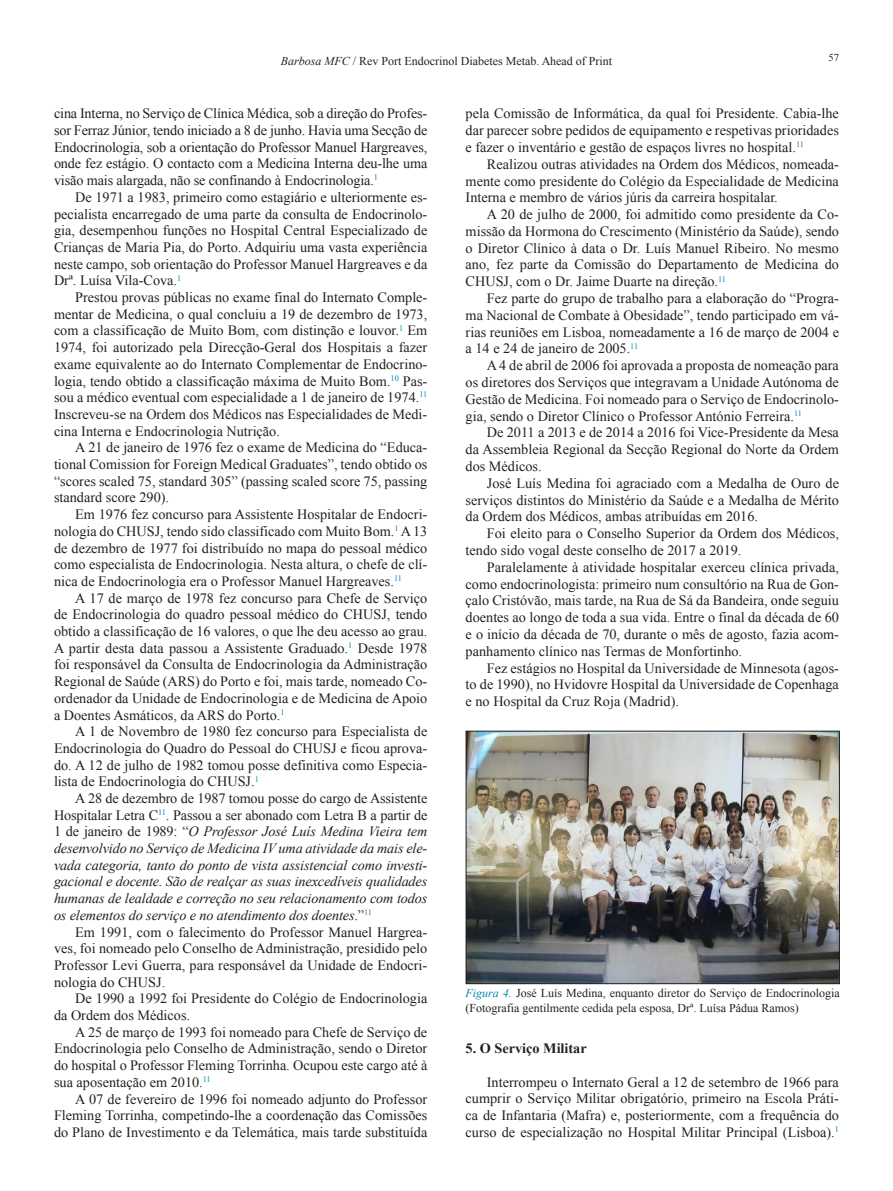
<style>
.page{position:relative;width:893px;height:1191px;background:#fff}
.page>*{position:absolute;margin:0;border:0;box-sizing:border-box;transform-origin:0 0}
.Artigo_-_texto_norma{font:14.25px/16.6px "Times New Roman";color:#231f20;text-align:justify}
.Artigo_-_texto_norma-2{font:italic 14.25px/16.6px "Times New Roman";letter-spacing:-.01em;color:#231f20;text-align:justify}
.Artigo_-_titulo_2{font:700 14.25px "Times New Roman";color:#231f20}
.t1{font:12px/15px "Times New Roman";color:#231f20}
.t2{font:10.5px "Times New Roman";color:#231f20}
.s1{font-style:italic}
.s2{font-style:normal}
.s3{font-style:italic;color:#0088b2}
</style>
<div class="page">
<img style="left:468px;top:732px;width:370px;height:250px">
<div style="left:466px;top:730px;width:374px;height:254px;border:1px solid #231f20"></div>
<p class="t1" style="left:281px;top:54px;width:333px"><span class="s1">Barbosa MFC</span> / Rev Port Endocrinol Diabetes Metab. Ahead of Print</p>
<p class="t2" style="left:828px;top:52px;width:12px">57</p>
<p class="Artigo_-_texto_norma" style="left:54px;top:105px;width:375px">cina Interna, no Serviço de Clínica Médica, sob a direção do Profes&shy;sor Ferraz Júnior, tendo iniciado a 8 de junho. Havia uma Secção de Endocrinologia, sob a orientação do Professor Manuel Hargreaves, onde fez estágio. O contacto com a Medicina Interna deu-lhe uma visão mais alargada, não se confinando à Endocrinologia.<sup>1</sup></p>
<p class="Artigo_-_texto_norma" style="left:54px;top:188px;width:375px;text-indent:21px">De 1971 a 1983, primeiro como estagiário e ulteriormente es&shy;pecialista encarregado de uma parte da consulta de Endocrinolo&shy;gia, desempenhou funções no Hospital Central Especializado de Crianças de Maria Pia, do Porto. Adquiriu uma vasta experiência neste campo, sob orientação do Professor Manuel Hargreaves e da Drª. Luísa Vila-Cova.<sup>1</sup></p>
<p class="Artigo_-_texto_norma" style="left:54px;top:289px;width:375px;text-indent:21px">Prestou provas públicas no exame final do Internato Comple&shy;mentar de Medicina, o qual concluiu a 19 de dezembro de 1973, com a classificação de Muito Bom, com distinção e louvor.<sup>1</sup> Em 1974, foi autorizado pela Direcção-Geral dos Hospitais a fazer exame equivalente ao do Internato Complementar de Endocrino&shy;logia, tendo obtido a classificação máxima de Muito Bom.<sup>10</sup> Pas&shy;sou a médico eventual com especialidade a 1 de janeiro de 1974.<sup>11<br></sup>Inscreveu-se na Ordem dos Médicos nas Especialidades de Medi&shy;cina Interna e Endocrinologia Nutrição.</p>
<p class="Artigo_-_texto_norma" style="left:54px;top:439px;width:375px;text-indent:21px">A 21 de janeiro de 1976 fez o exame de Medicina do “Educa&shy;tional Comission for Foreign Medical Graduates”, tendo obtido os “scores scaled 75, standard 305” (passing scaled score 75, passing standard score 290).</p>
<p class="Artigo_-_texto_norma" style="left:54px;top:506px;width:375px;text-indent:21px">Em 1976 fez concurso para Assistente Hospitalar de Endocri&shy;nologia do CHUSJ, tendo sido classificado com Muito Bom.<sup>1</sup> A 13 de dezembro de 1977 foi distribuído no mapa do pessoal médico como especialista de Endocrinologia. Nesta altura, o chefe de clí&shy;nica de Endocrinologia era o Professor Manuel Hargreaves.<sup>11</sup></p>
<p class="Artigo_-_texto_norma" style="left:54px;top:589px;width:375px;text-indent:21px">A 17 de março de 1978 fez concurso para Chefe de Serviço de Endocrinologia do quadro pessoal médico do CHUSJ, tendo obtido a classificação de 16 valores, o que lhe deu acesso ao grau.<br>A partir desta data passou a Assistente Graduado.<sup>1</sup> Desde 1978 foi responsável da Consulta de Endocrinologia da Administração Regional de Saúde (ARS) do Porto e foi, mais tarde, nomeado Co&shy;ordenador da Unidade de Endocrinologia e de Medicina de Apoio a Doentes Asmáticos, da ARS do Porto.<sup>1</sup></p>
<p class="Artigo_-_texto_norma" style="left:54px;top:723px;width:375px;text-indent:21px">A 1 de Novembro de 1980 fez concurso para Especialista de Endocrinologia do Quadro do Pessoal do CHUSJ e ficou aprova&shy;do. A 12 de julho de 1982 tomou posse definitiva como Especia&shy;lista de Endocrinologia do CHUSJ.<sup>1</sup></p>
<p class="Artigo_-_texto_norma-2" style="left:54px;top:790px;width:375px;text-indent:21px"><span class="s2">A 28 de dezembro de 1987 tomou posse do cargo de Assistente Hospitalar Letra C</span><sup>11</sup><span class="s2">. Passou a ser abonado com Letra B a partir de 1 de janeiro de 1989: “</span>O Professor José Luís Medina Vieira tem desenvolvido no Serviço de Medicina IV uma atividade da mais ele&shy;vada categoria, tanto do ponto de vista assistencial como investi&shy;gacional e docente. São de realçar as suas inexcedíveis qualidades humanas de lealdade e correção no seu relacionamento com todos os elementos do serviço e no atendimento dos doentes<span class="s2">.”</span><sup>11</sup></p>
<p class="Artigo_-_texto_norma" style="left:54px;top:923px;width:375px;text-indent:21px">Em 1991, com o falecimento do Professor Manuel Hargrea&shy;ves, foi nomeado pelo Conselho de Administração, presidido pelo Professor Levi Guerra, para responsável da Unidade de Endocri&shy;nologia do CHUSJ.</p>
<p class="Artigo_-_texto_norma" style="left:54px;top:990px;width:375px;text-indent:21px">De 1990 a 1992 foi Presidente do Colégio de Endocrinologia da Ordem dos Médicos.</p>
<p class="Artigo_-_texto_norma" style="left:54px;top:1023px;width:375px;text-indent:21px">A 25 de março de 1993 foi nomeado para Chefe de Serviço de Endocrinologia pelo Conselho de Administração, sendo o Diretor do hospital o Professor Fleming Torrinha. Ocupou este cargo até à sua aposentação em 2010.<sup>11</sup></p>
<p class="Artigo_-_texto_norma" style="left:54px;top:1090px;width:375px;text-indent:21px">A 07 de fevereiro de 1996 foi nomeado adjunto do Professor Fleming Torrinha, competindo-lhe a coordenação das Comissões do Plano de Investimento e da Telemática, mais tarde substituída</p>
<p class="Artigo_-_texto_norma" style="left:466px;top:105px;width:375px">pela Comissão de Informática, da qual foi Presidente. Cabia-lhe dar parecer sobre pedidos de equipamento e respetivas prioridades e fazer o inventário e gestão de espaços livres no hospital.<sup>11</sup></p>
<p class="Artigo_-_texto_norma" style="left:466px;top:155px;width:375px;text-indent:21px">Realizou outras atividades na Ordem dos Médicos, nomeada&shy;mente como presidente do Colégio da Especialidade de Medicina Interna e membro de vários júris da carreira hospitalar.</p>
<p class="Artigo_-_texto_norma" style="left:466px;top:206px;width:375px;text-indent:21px">A 20 de julho de 2000, foi admitido como presidente da Co&shy;missão da Hormona do Crescimento (Ministério da Saúde), sendo o Diretor Clínico à data o Dr. Luís Manuel Ribeiro. No mesmo ano, fez parte da Comissão do Departamento de Medicina do CHUSJ, com o Dr. Jaime Duarte na direção.<sup>11</sup></p>
<p class="Artigo_-_texto_norma" style="left:466px;top:290px;width:375px;text-indent:21px">Fez parte do grupo de trabalho para a elaboração do “Progra&shy;ma Nacional de Combate à Obesidade”, tendo participado em vá&shy;rias reuniões em Lisboa, nomeadamente a 16 de março de 2004 e a 14 e 24 de janeiro de 2005.<sup>11</sup></p>
<p class="Artigo_-_texto_norma" style="left:466px;top:357px;width:375px;text-indent:21px">A 4 de abril de 2006 foi aprovada a proposta de nomeação para os diretores dos Serviços que integravam a Unidade Autónoma de Gestão de Medicina. Foi nomeado para o Serviço de Endocrinolo&shy;gia, sendo o Diretor Clínico o Professor António Ferreira.<sup>11</sup></p>
<p class="Artigo_-_texto_norma" style="left:466px;top:424px;width:375px;text-indent:21px">De 2011 a 2013 e de 2014 a 2016 foi Vice-Presidente da Mesa da Assembleia Regional da Secção Regional do Norte da Ordem dos Médicos.</p>
<p class="Artigo_-_texto_norma" style="left:466px;top:474px;width:375px;text-indent:21px">José Luís Medina foi agraciado com a Medalha de Ouro de serviços distintos do Ministério da Saúde e a Medalha de Mérito da Ordem dos Médicos, ambas atribuídas em 2016.</p>
<p class="Artigo_-_texto_norma" style="left:466px;top:525px;width:375px;text-indent:21px">Foi eleito para o Conselho Superior da Ordem dos Médicos, tendo sido vogal deste conselho de 2017 a 2019.</p>
<p class="Artigo_-_texto_norma" style="left:466px;top:558px;width:375px;text-indent:21px">Paralelamente à atividade hospitalar exerceu clínica privada, como endocrinologista: primeiro num consultório na Rua de Gon&shy;çalo Cristóvão, mais tarde, na Rua de Sá da Bandeira, onde seguiu doentes ao longo de toda a sua vida. Entre o final da década de 60 e o início da década de 70, durante o mês de agosto, fazia acom&shy;panhamento clínico nas Termas de Monfortinho.</p>
<p class="Artigo_-_texto_norma" style="left:466px;top:659px;width:375px;text-indent:21px">Fez estágios no Hospital da Universidade de Minnesota (agos&shy;to de 1990), no Hvidovre Hospital da Universidade de Copenhaga e no Hospital da Cruz Roja (Madrid).</p>
<p class="t1" style="left:466px;top:985px;width:376px"><span class="s3">Figura 4.</span> José Luís Medina, enquanto diretor do Serviço de Endocrinologia (Fotografia gentilmente cedida pela esposa, Drª. Luísa Pádua Ramos)</p>
<p class="Artigo_-_titulo_2" style="left:466px;top:1040px;width:123px">5. O Serviço Militar</p>
<p class="Artigo_-_texto_norma" style="left:466px;top:1073px;width:375px;text-indent:21px">Interrompeu o Internato Geral a 12 de setembro de 1966 para cumprir o Serviço Militar obrigatório, primeiro na Escola Práti&shy;ca de Infantaria (Mafra) e, posteriormente, com a frequência do curso de especialização no Hospital Militar Principal (Lisboa).<sup>1</sup></p>
</div>
